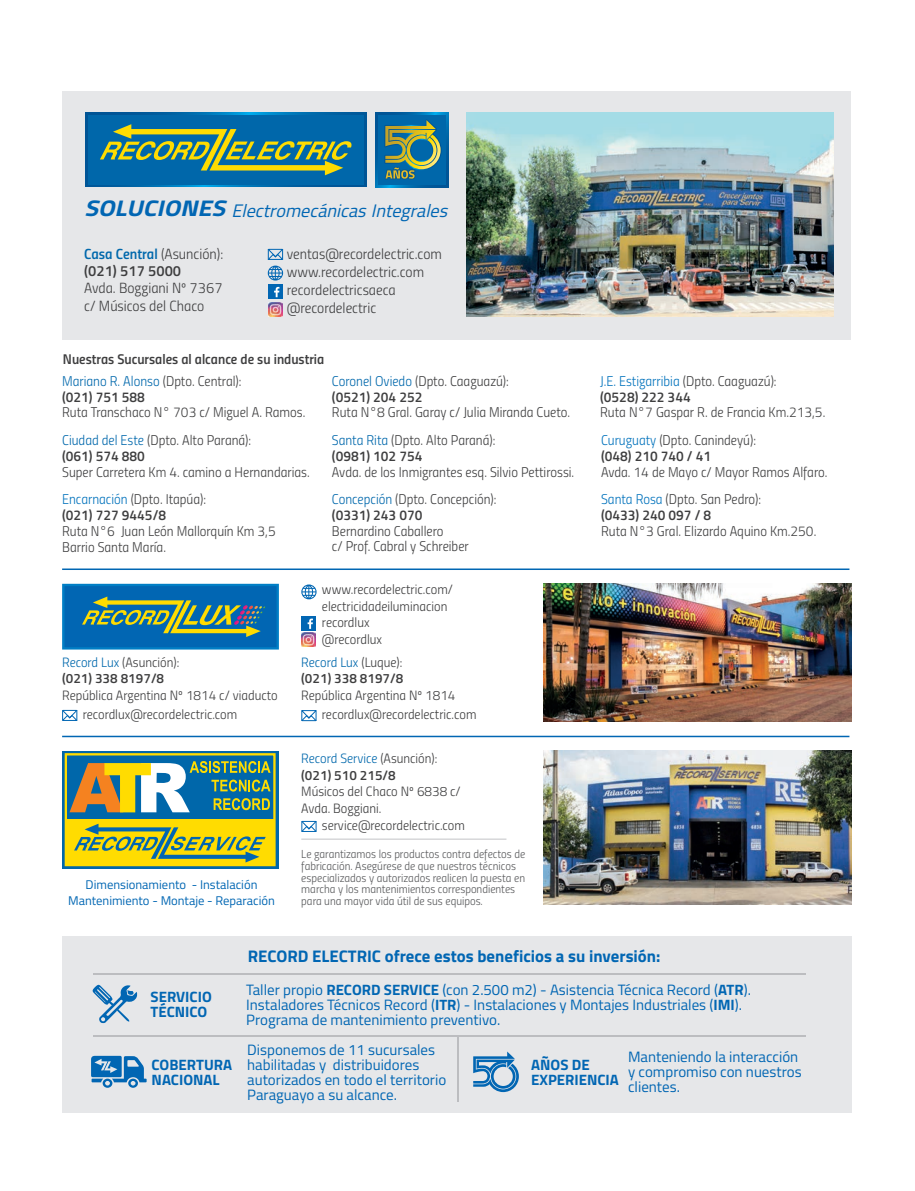
<style>
.page{position:relative;width:915px;height:1191px;background:#fff}
.page>*{position:absolute;margin:0;border:0;box-sizing:border-box;transform-origin:0 0}
.t1{font:italic 18.15px "Titillium";color:#0166b3}
.t2{font:700 16.8px "Titillium";color:#0166b3}
.t3{font:15px/15px "Titillium";color:#0166b3}
.t4{font:700 15px/15px "Titillium";color:#0166b3}
.t5{font:14.7px/18.1px "Titillium Light Upright";color:#3e3e3f}
.t6{font:14.7px/17.2px "Titillium Semibold Upright";color:#3e3e3f}
.t7{font:14.1px/27.6px "Titillium Light Upright";color:#3e3e3f}
.t8{font:14.1px "Titillium Semibold Upright";color:#3e3e3f}
.t9{font:14.1px "Titillium Light Upright";color:#0072bc}
.t10{font:14.1px "Titillium Light Upright";color:#0068ac}
.t11{font:13.5px/16.5px "Titillium Light Upright";color:#3e3e3f}
.t12{font:13.5px "Titillium Light Upright";color:#0068ac}
.t13{font:13.5px "Titillium Semibold Upright";color:#3e3e3f}
.t14{font:12.6px/15.5px "Titillium";color:#0166b3;text-align:center}
.t15{font:11.55px/11.6px "Titillium Light Upright";color:#57585a}
.s1{font-weight:700;font-size:22.65px}
.s2{color:#0068ac}
.s3{font-family:"Titillium Light Upright"}
.s4{color:#3e3e3f}
.s5{color:#0072bc}
.s6{font-weight:700}
</style>
<div class="page">
<div style="left:62px;top:91px;width:788px;height:249px;background:#e6e7e9"></div>
<img style="left:543px;top:751px;width:307px;height:153px">
<img style="left:543px;top:584px;width:307px;height:137px">
<hr style="left:301px;top:838px;width:205px;height:2px;background:#d1d2d4">
<div style="left:62px;top:751px;width:216px;height:117px;background:#0067aa"></div>
<svg style="left:69px;top:761px;width:201px;height:51px"></svg>
<div style="left:66px;top:819px;width:208px;height:46px;background:#ffdc01"></div>
<div style="left:65px;top:753px;width:210px;height:113px;border:2px solid #ffdc01"></div>
<svg style="left:74px;top:823px;width:191px;height:39px"></svg>
<svg style="left:301px;top:820px;width:16px;height:12px"></svg>
<hr style="left:62px;top:568px;width:787px;height:2px;background:#0166b3">
<img style="left:466px;top:113px;width:366px;height:204px">
<div style="left:268px;top:284px;width:15px;height:15px;background:#0166b3"></div>
<svg style="left:274px;top:287px;width:5px;height:10px"></svg>
<svg style="left:268px;top:266px;width:15px;height:14px"></svg>
<svg style="left:267px;top:248px;width:17px;height:12px"></svg>
<img style="left:268px;top:302px;width:15px;height:15px">
<hr style="left:62px;top:735px;width:787px;height:2px;background:#0166b3">
<svg style="left:375px;top:113px;width:73px;height:74px"></svg>
<div style="left:378px;top:115px;width:67px;height:70px;background:#0067aa"></div>
<svg style="left:383px;top:120px;width:59px;height:67px"></svg>
<svg style="left:85px;top:113px;width:281px;height:74px;background:#2d7c8b"></svg>
<div style="left:62px;top:584px;width:217px;height:65px;background:#0166b3;border:2px solid #007ec5"></div>
<svg style="left:82px;top:596px;width:183px;height:41px"></svg>
<svg style="left:62px;top:709px;width:16px;height:12px"></svg>
<svg style="left:301px;top:710px;width:16px;height:11px"></svg>
<img style="left:301px;top:632px;width:15px;height:14px">
<div style="left:301px;top:616px;width:15px;height:14px;background:#0166b3"></div>
<svg style="left:307px;top:618px;width:6px;height:11px"></svg>
<svg style="left:301px;top:584px;width:15px;height:15px"></svg>
<div style="left:62px;top:936px;width:788px;height:176px;background:#e6e7e9"></div>
<hr style="left:93px;top:973px;width:712px;height:2px;background:#bcbdc0">
<svg style="left:92px;top:984px;width:45px;height:39px"></svg>
<svg style="left:91px;top:1055px;width:55px;height:32px"></svg>
<svg style="left:473px;top:1051px;width:45px;height:41px"></svg>
<hr style="left:93px;top:1035px;width:712px;height:1px;background:#bcbdc0">
<hr style="left:457px;top:1035px;width:2px;height:67px;background:#bcbdc0">
<p class="t1" style="left:84px;top:197px;width:370px"><span class="s1">SOLUCIONES</span> Electromecánicas Integrales</p>
<p class="t6" style="left:84px;top:244px;width:140px"><span class="s2">Casa Central</span> <span class="s3">(Asunción): </span>(021) 517 5000</p>
<p class="t5" style="left:84px;top:279px;width:140px;line-height:17.2px">Avda. Boggiani Nº 7367 c/ Músicos del Chaco</p>
<p class="t5" style="left:287px;top:244px;width:157px">ventas@recordelectric.com www.recordelectric.com recordelectricsaeca</p>
<p class="t5" style="left:287px;top:298px;width:91px">@recordelectric</p>
<p class="t8" style="left:63px;top:348px;width:263px">Nuestras Sucursales al alcance de su industria</p>
<p class="t10" style="left:62px;top:371px;width:181px">Mariano R. Alonso <span class="s4">(Dpto. Central):</span></p>
<p class="t8" style="left:62px;top:386px;width:84px">(021) 751 588</p>
<p class="t7" style="left:62px;top:398px;width:245px">Ruta Transchaco N° 703 c/ Miguel A. Ramos.</p>
<p class="t7" style="left:62px;top:425px;width:190px"><span class="s2">Ciudad del Este</span> (Dpto. Alto Paraná):</p>
<p class="t8" style="left:62px;top:445px;width:84px">(061) 574 880</p>
<p class="t7" style="left:62px;top:457px;width:249px">Super Carretera Km 4. camino a Hernandarias.</p>
<p class="t7" style="left:62px;top:485px;width:145px"><span class="s5">Encarnación</span> (Dpto. Itapúa):</p>
<p class="t8" style="left:62px;top:504px;width:105px">(021) 727 9445/8</p>
<p class="t7" style="left:62px;top:522px;width:215px;line-height:15.8px">Ruta N°6 Juan León Mallorquín Km 3,5<br>Barrio Santa María.</p>
<p class="t7" style="left:332px;top:366px;width:178px"><span class="s2">Coronel Oviedo</span> (Dpto. Caaguazú):</p>
<p class="t8" style="left:332px;top:386px;width:92px">(0521) 204 252</p>
<p class="t7" style="left:332px;top:398px;width:239px">Ruta N°8 Gral. Garay c/ Julia Miranda Cueto.</p>
<p class="t7" style="left:332px;top:425px;width:165px"><span class="s2">Santa Rita</span> (Dpto. Alto Paraná):</p>
<p class="t8" style="left:332px;top:445px;width:92px">(0981) 102 754</p>
<p class="t7" style="left:332px;top:457px;width:244px">Avda. de los Inmigrantes esq. Silvio Pettirossi.<br><span class="s2">Concepción</span> (Dpto. Concepción):</p>
<p class="t8" style="left:332px;top:504px;width:92px">(0331) 243 070</p>
<p class="t7" style="left:332px;top:522px;width:138px;line-height:15.8px">Bernardino Caballero<br>c/ Prof. Cabral y Schreiber</p>
<p class="t11" style="left:62px;top:653px;width:119px"><span class="s2">Record Lux</span> (Asunción):</p>
<p class="t13" style="left:62px;top:668px;width:103px">(021) 338 8197/8</p>
<p class="t11" style="left:83px;top:684px;width:196px;line-height:19.6px;text-indent:-21px">República Argentina Nº 1814 c/ viaducto recordlux@recordelectric.com</p>
<p class="t14" style="left:68px;top:876px;width:208px">Dimensionamiento - Instalación<br>Mantenimiento - Montaje - Reparación</p>
<p class="t11" style="left:322px;top:580px;width:132px">www.recordelectric.com/ electricidadeiluminacion recordlux<br>@recordlux</p>
<p class="t12" style="left:301px;top:652px;width:102px">Record Lux <span class="s4">(Luque):</span></p>
<p class="t13" style="left:301px;top:668px;width:103px">(021) 338 8197/8</p>
<p class="t11" style="left:322px;top:684px;width:156px;line-height:19.8px;text-indent:-21px">República Argentina Nº 1814 recordlux@recordelectric.com</p>
<p class="t12" style="left:301px;top:748px;width:137px">Record Service <span class="s4">(Asunción):</span></p>
<p class="t13" style="left:301px;top:764px;width:96px">(021) 510 215/8</p>
<p class="t11" style="left:301px;top:782px;width:161px">Músicos del Chaco Nº 6838 c/<br>Avda. Boggiani.</p>
<p class="t11" style="left:322px;top:816px;width:144px">service@recordelectric.com</p>
<p class="t15" style="left:301px;top:848px;width:225px">Le garantizamos los productos contra defectos de fabricación. Asegúrese de que nuestros técnicos especializados y autorizados realicen la puesta en marcha y los mantenimientos correspondientes para una mayor vida útil de sus equipos.</p>
<p class="t9" style="left:600px;top:371px;width:178px">J.E. Estigarribia <span class="s4">(Dpto. Caaguazú):</span></p>
<p class="t8" style="left:600px;top:386px;width:92px">(0528) 222 344</p>
<p class="t7" style="left:600px;top:398px;width:226px">Ruta N°7 Gaspar R. de Francia Km.213,5.<br><span class="s5">Curuguaty</span> (Dpto. Canindeyú):</p>
<p class="t8" style="left:601px;top:445px;width:111px">(048) 210 740 / 41</p>
<p class="t7" style="left:601px;top:457px;width:228px">Avda. 14 de Mayo c/ Mayor Ramos Alfaro.</p>
<p class="t7" style="left:601px;top:485px;width:161px"><span class="s5">Santa Rosa</span> (Dpto. San Pedro):</p>
<p class="t8" style="left:601px;top:504px;width:111px">(0433) 240 097 / 8</p>
<p class="t7" style="left:601px;top:516px;width:217px">Ruta N°3 Gral. Elizardo Aquino Km.250.</p>
<p class="t4" style="left:150px;top:988px;width:63px">SERVICIO<br>TÉCNICO</p>
<p class="t4" style="left:151px;top:1056px;width:82px">COBERTURA<br>NACIONAL</p>
<p class="t2" style="left:247px;top:943px;width:414px">RECORD ELECTRIC ofrece estos beneficios a su inversión:</p>
<p class="t3" style="left:246px;top:981px;width:506px">Taller propio <span class="s6">RECORD SERVICE</span> (con 2.500 m2) - Asistencia Técnica Record (<span class="s6">ATR</span>).<br>Instaladores Técnicos Record (<span class="s6">ITR</span>) - Instalaciones y Montajes Industriales (<span class="s6">IMI</span>).<br>Programa de mantenimiento preventivo.</p>
<p class="t3" style="left:247px;top:1041px;width:200px">Disponemos de 11 sucursales habilitadas y distribuidores autorizados en todo el territorio<br>Paraguayo a su alcance.</p>
<p class="t4" style="left:531px;top:1056px;width:89px">AÑOS DE<br>EXPERIENCIA</p>
<p class="t3" style="left:628px;top:1049px;width:175px">Manteniendo la interacción y compromiso con nuestros clientes.</p>
</div>
